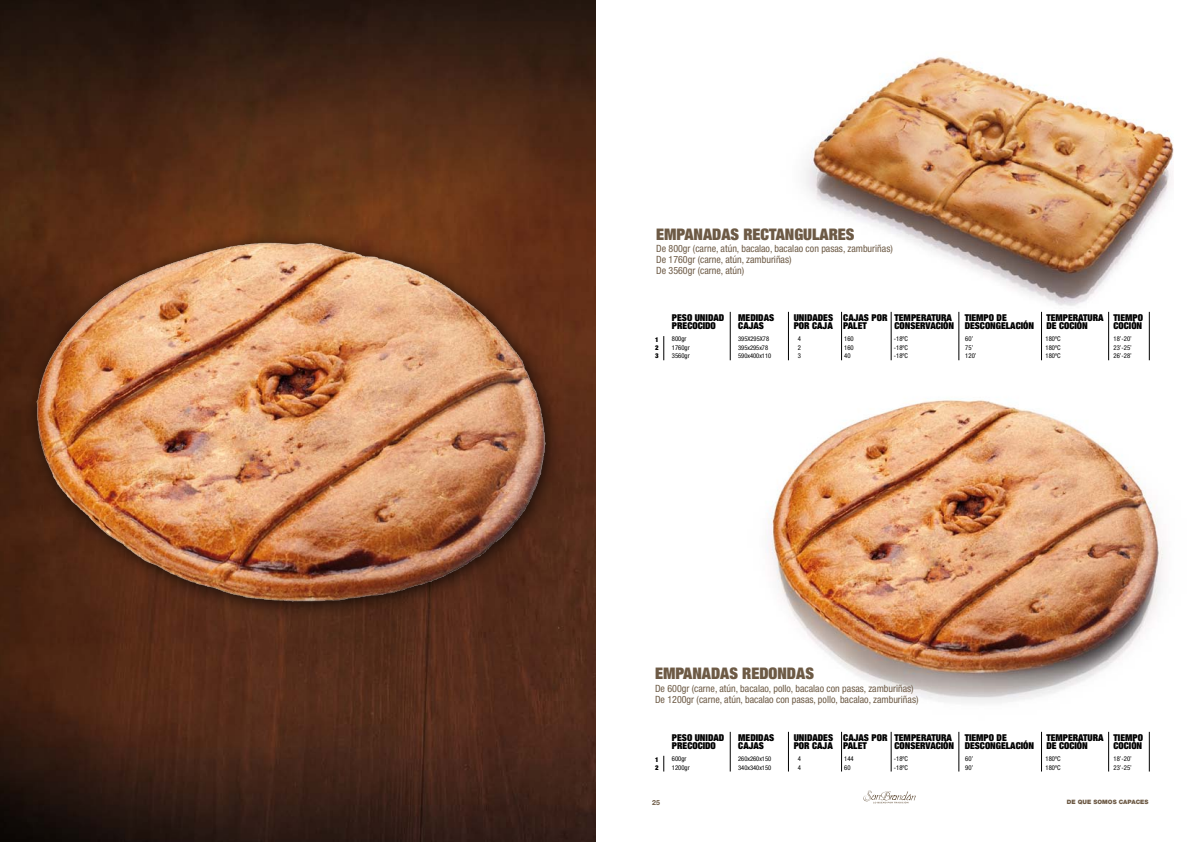
<style>
.page{position:relative;width:1191px;height:842px;background:#fff}
.page>*{position:absolute;margin:0;border:0;box-sizing:border-box;transform-origin:0 0}
.t1{font:900 expanded 16px "Helvetica Neue";color:#6d5a45}
.t2{font:condensed 10px "Helvetica Neue";color:#6d5a45}
.t3{font:900 expanded 9.5px "Helvetica Neue";color:#000}
.t4{font:700 7px "Helvetica Neue";color:#6d5a45}
.t5{font:condensed 6.6px "Helvetica Neue";color:#000}
.t6{font:900 expanded 6.6px "Helvetica Neue";color:#000}
.t7{font:condensed 6.4px "Helvetica Neue";color:#000}
.t8{font:900 6px "Helvetica Neue LT Std";color:#6d5a45}
</style>
<div class="page">
<svg style="left:863px;top:790px;width:52px;height:13px"></svg>
<img style="left:0;top:0;width:595px;height:842px">
<img style="left:787px;top:57px;width:387px;height:295px">
<img style="left:6px;top:193px;width:561px;height:497px">
<hr style="left:1108px;top:312px;width:1px;height:48px;background:#000">
<hr style="left:1149px;top:312px;width:1px;height:48px;background:#000">
<hr style="left:1041px;top:312px;width:1px;height:48px;background:#000">
<hr style="left:958px;top:312px;width:1px;height:48px;background:#000">
<hr style="left:891px;top:312px;width:1px;height:48px;background:#000">
<hr style="left:841px;top:312px;width:1px;height:48px;background:#000">
<hr style="left:730px;top:312px;width:1px;height:48px;background:#000">
<svg style="left:663px;top:336px;width:1px;height:24px"></svg>
<hr style="left:788px;top:312px;width:1px;height:48px;background:#000">
<img style="left:729px;top:400px;width:435px;height:340px">
<hr style="left:1108px;top:732px;width:1px;height:39px;background:#000">
<hr style="left:1149px;top:732px;width:1px;height:39px;background:#000">
<hr style="left:1041px;top:732px;width:1px;height:39px;background:#000">
<hr style="left:958px;top:732px;width:1px;height:39px;background:#000">
<hr style="left:891px;top:732px;width:1px;height:39px;background:#000">
<hr style="left:841px;top:732px;width:1px;height:39px;background:#000">
<hr style="left:730px;top:732px;width:1px;height:39px;background:#000">
<svg style="left:663px;top:756px;width:1px;height:15px"></svg>
<hr style="left:788px;top:732px;width:1px;height:39px;background:#000">
<p class="t1" style="left:656px;top:224px;width:200px">EMPANADAS RECTANGULARES</p>
<p class="t2" style="left:656px;top:243px;width:238px">De 800gr (carne, atún, bacalao, bacalao con pasas, zamburiñas)</p>
<p class="t2" style="left:656px;top:254px;width:137px">De 1760gr (carne, atún, zamburiñas)</p>
<p class="t2" style="left:656px;top:265px;width:89px">De 3560gr (carne, atún)</p>
<p class="t3" style="left:672px;top:311px;width:54px">PESO UNIDAD</p>
<p class="t3" style="left:672px;top:319px;width:45px">PRECOCIDO</p>
<p class="t5" style="left:672px;top:335px;width:16px">800gr</p>
<p class="t7" style="left:738px;top:335px;width:32px">395X295X78</p>
<p class="t5" style="left:798px;top:335px;width:5px">4</p>
<p class="t5" style="left:844px;top:335px;width:11px">160</p>
<p class="t5" style="left:894px;top:335px;width:16px">-18ºC</p>
<p class="t5" style="left:965px;top:335px;width:9px">60’</p>
<p class="t5" style="left:1045px;top:335px;width:16px">180ºC</p>
<p class="t5" style="left:1113px;top:335px;width:20px">18’-20’</p>
<p class="t5" style="left:672px;top:344px;width:19px">1760gr</p>
<p class="t7" style="left:738px;top:344px;width:31px">395x295x78</p>
<p class="t5" style="left:798px;top:344px;width:5px">2</p>
<p class="t5" style="left:844px;top:344px;width:11px">160</p>
<p class="t5" style="left:894px;top:344px;width:16px">-18ºC</p>
<p class="t5" style="left:965px;top:344px;width:9px">75’</p>
<p class="t5" style="left:1045px;top:344px;width:16px">180ºC</p>
<p class="t5" style="left:1113px;top:344px;width:20px">23’-25’</p>
<p class="t5" style="left:672px;top:352px;width:19px">3560gr</p>
<p class="t7" style="left:738px;top:352px;width:35px">590x400x110</p>
<p class="t5" style="left:798px;top:352px;width:5px">3</p>
<p class="t5" style="left:844px;top:352px;width:8px">40</p>
<p class="t5" style="left:894px;top:352px;width:16px">-18ºC</p>
<p class="t5" style="left:965px;top:352px;width:13px">120’</p>
<p class="t5" style="left:1045px;top:352px;width:16px">180ºC</p>
<p class="t5" style="left:1113px;top:352px;width:20px">26’-28’</p>
<p class="t3" style="left:738px;top:311px;width:37px">MEDIDAS</p>
<p class="t3" style="left:738px;top:319px;width:27px">CAJAS</p>
<p class="t3" style="left:793px;top:311px;width:41px">UNIDADES</p>
<p class="t3" style="left:793px;top:319px;width:41px">POR CAJA</p>
<p class="t3" style="left:843px;top:311px;width:46px">CAJAS POR</p>
<p class="t3" style="left:843px;top:319px;width:25px">PALET</p>
<p class="t3" style="left:964px;top:311px;width:44px">TIEMPO DE</p>
<p class="t3" style="left:964px;top:319px;width:71px">DESCONGELACIÓN</p>
<p class="t3" style="left:1113px;top:311px;width:31px">TIEMPO</p>
<p class="t3" style="left:1113px;top:319px;width:30px">COCIÓN</p>
<p class="t3" style="left:894px;top:311px;width:59px">TEMPERATURA</p>
<p class="t3" style="left:894px;top:319px;width:61px">CONSERVACIÓN</p>
<p class="t3" style="left:1046px;top:311px;width:59px">TEMPERATURA</p>
<p class="t3" style="left:1046px;top:319px;width:43px">DE COCIÓN</p>
<p class="t6" style="left:655px;top:335px;width:5px">1</p>
<p class="t6" style="left:655px;top:343px;width:5px">2</p>
<p class="t6" style="left:655px;top:352px;width:5px">3</p>
<p class="t1" style="left:655px;top:663px;width:160px">EMPANADAS REDONDAS</p>
<p class="t2" style="left:655px;top:682px;width:260px">De 600gr (carne, atún, bacalao, pollo, bacalao con pasas, zamburiñas)</p>
<p class="t2" style="left:655px;top:693px;width:265px">De 1200gr (carne, atún, bacalao con pasas, pollo, bacalao, zamburiñas)</p>
<p class="t3" style="left:672px;top:731px;width:54px">PESO UNIDAD</p>
<p class="t3" style="left:672px;top:739px;width:45px">PRECOCIDO</p>
<p class="t5" style="left:672px;top:755px;width:16px">600gr</p>
<p class="t7" style="left:738px;top:755px;width:35px">260x260x150</p>
<p class="t5" style="left:798px;top:755px;width:5px">4</p>
<p class="t5" style="left:844px;top:755px;width:11px">144</p>
<p class="t5" style="left:894px;top:755px;width:16px">-18ºC</p>
<p class="t5" style="left:965px;top:755px;width:9px">60’</p>
<p class="t5" style="left:1045px;top:755px;width:16px">180ºC</p>
<p class="t5" style="left:1113px;top:755px;width:20px">18’-20’</p>
<p class="t5" style="left:672px;top:763px;width:19px">1200gr</p>
<p class="t7" style="left:738px;top:764px;width:35px">340x340x150</p>
<p class="t5" style="left:798px;top:763px;width:5px">4</p>
<p class="t5" style="left:844px;top:763px;width:8px">60</p>
<p class="t5" style="left:894px;top:763px;width:16px">-18ºC</p>
<p class="t5" style="left:965px;top:763px;width:9px">90’</p>
<p class="t5" style="left:1045px;top:763px;width:16px">180ºC</p>
<p class="t5" style="left:1113px;top:763px;width:20px">23’-25’</p>
<p class="t3" style="left:738px;top:731px;width:37px">MEDIDAS</p>
<p class="t3" style="left:738px;top:739px;width:27px">CAJAS</p>
<p class="t3" style="left:793px;top:731px;width:41px">UNIDADES</p>
<p class="t3" style="left:793px;top:739px;width:41px">POR CAJA</p>
<p class="t3" style="left:843px;top:731px;width:46px">CAJAS POR</p>
<p class="t3" style="left:843px;top:739px;width:25px">PALET</p>
<p class="t3" style="left:964px;top:731px;width:44px">TIEMPO DE</p>
<p class="t3" style="left:964px;top:739px;width:71px">DESCONGELACIÓN</p>
<p class="t3" style="left:1113px;top:731px;width:31px">TIEMPO</p>
<p class="t3" style="left:1113px;top:739px;width:30px">COCIÓN</p>
<p class="t3" style="left:894px;top:731px;width:59px">TEMPERATURA</p>
<p class="t3" style="left:894px;top:739px;width:61px">CONSERVACIÓN</p>
<p class="t3" style="left:1046px;top:731px;width:59px">TEMPERATURA</p>
<p class="t3" style="left:1046px;top:739px;width:43px">DE COCIÓN</p>
<p class="t6" style="left:655px;top:755px;width:5px">1</p>
<p class="t6" style="left:655px;top:763px;width:5px">2</p>
<p class="t4" style="left:652px;top:798px;width:9px">25</p>
<p class="t8" style="left:1067px;top:798px;width:83px">DE QUE SOMOS CAPACES</p>
</div>
